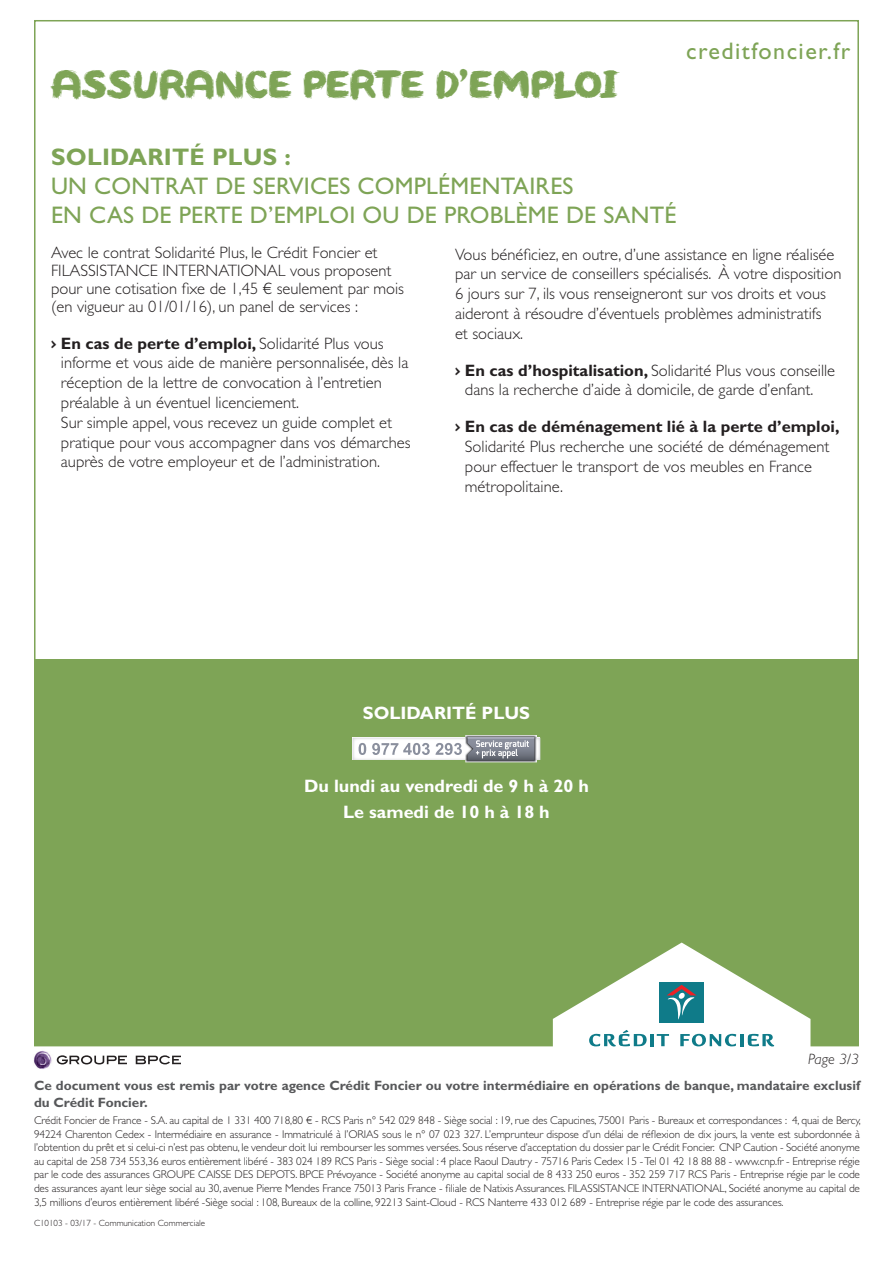
<style>
.page{position:relative;width:893px;height:1263px;background:#fff}
.page>*{position:absolute;margin:0;border:0;box-sizing:border-box;transform-origin:0 0}
.t1{font:45px "Credit Foncier Title";color:#7ea456}
.t2{font:24px/28.8px "Gill Sans Std";letter-spacing:.01em;color:#7ea456}
.t3{font:24px "Gill Sans Std";letter-spacing:.06em;color:#7ea456}
.t4{font:700 24px "Gill Sans Std";letter-spacing:.01em;color:#7ea456}
.t5{font:700 18px/25.8px "Gill Sans Std";color:#fff;text-align:center}
.t6{font:300 16.5px/19.8px "Gill Sans Std";color:#231f20}
.t7{font:italic 300 15px "Gill Sans Std";color:#231f20}
.t8{font:700 13.5px/16.2px "Gill Sans Std";color:#57585a}
.t9{font:300 11.25px/13.6px "Gill Sans Std";letter-spacing:-.01em;color:#231f20;text-align:justify}
.t10{font:300 9px "Gill Sans Std";color:#231f20}
.s1{font-family:"Credit Foncier Title";font-weight:400}
.s2{font-weight:700}
</style>
<div class="page">
<div style="left:34px;top:659px;width:825px;height:386px;background:#7ea456"></div>
<img style="left:33px;top:1051px;width:19px;height:18px">
<svg style="left:57px;top:1055px;width:70px;height:9px"></svg>
<svg style="left:136px;top:1055px;width:45px;height:9px"></svg>
<svg style="left:553px;top:942px;width:257px;height:105px"></svg>
<img style="left:353px;top:738px;width:187px;height:22px">
<svg style="left:359px;top:743px;width:7px;height:12px"></svg>
<img style="left:465px;top:735px;width:72px;height:27px">
<img style="left:534px;top:738px;width:3px;height:22px">
<svg style="left:372px;top:737px;width:162px;height:23px;background:#c2c4ca"></svg>
<h1 class="t1" style="left:51px;top:61px;width:569px">ASSURANCE PERTE D’EMPLOI</h1>
<h2 class="t3" style="left:686px;top:37px;width:166px">creditfoncier.fr</h2>
<h2 class="t4" style="left:51px;top:143px;width:242px">SOLIDARITÉ PLUS :</h2>
<h2 class="t2" style="left:51px;top:172px;width:627px">UN CONTRAT DE SERVICES COMPLÉMENTAIRES<br>EN CAS DE PERTE D’EMPLOI OU DE PROBLÈME DE SANTÉ</h2>
<h3 class="t6" style="left:51px;top:243px;width:354px;line-height:18px">Avec le contrat Solidarité Plus, le Crédit Foncier et FILASSISTANCE INTERNATIONAL vous proposent pour une cotisation fixe de 1,45 € seulement par mois (en vigueur au 01/01/16), un panel de services :</h3>
<p class="t6" style="left:61px;top:333px;width:351px;text-indent:-10px"><span class="s1">›</span> <span class="s2">En cas de perte d’emploi,</span> Solidarité Plus vous informe et vous aide de manière personnalisée, dès la réception de la lettre de convocation à l’entretien préalable à un éventuel licenciement.<br>Sur simple appel, vous recevez un guide complet et pratique pour vous accompagner dans vos démarches auprès de votre employeur et de l’administration.</p>
<p class="t6" style="left:455px;top:244px;width:388px">Vous bénéficiez, en outre, d’une assistance en ligne réalisée par un service de conseillers spécialisés. À votre disposition 6 jours sur 7, ils vous renseigneront sur vos droits et vous aideront à résoudre d’éventuels problèmes administratifs<br>et sociaux.</p>
<h3 class="t6" style="left:465px;top:360px;width:372px;text-indent:-10px"><span class="s1">›</span> <span class="s2">En cas d’hospitalisation,</span> Solidarité Plus vous conseille dans la recherche d’aide à domicile, de garde d’enfant.</h3>
<h3 class="t6" style="left:465px;top:417px;width:376px;text-indent:-10px"><span class="s1">›</span> <span class="s2">En cas de déménagement lié à la perte d’emploi, </span>Solidarité Plus recherche une société de déménagement pour effectuer le transport de vos meubles en France métropolitaine.</h3>
<h3 class="t5" style="left:363px;top:700px;width:169px">SOLIDARITÉ PLUS</h3>
<h3 class="t5" style="left:304px;top:773px;width:286px">Du lundi au vendredi de 9 h à 20 h<br>Le samedi de 10 h à 18 h</h3>
<h3 class="t7" style="left:808px;top:1050px;width:52px">Page 3/3</h3>
<p class="t8" style="left:34px;top:1078px;width:828px">Ce document vous est remis par votre agence Crédit Foncier ou votre intermédiaire en opérations de banque, mandataire exclusif du Crédit Foncier.</p>
<p class="t9" style="left:34px;top:1114px;width:828px">Crédit Foncier de France - S.A. au capital de 1 331 400 718,80 € - RCS Paris n° 542 029 848 - Siège social : 19, rue des Capucines, 75001 Paris - Bureaux et correspondances : 4, quai de Bercy, 94224 Charenton Cedex - Intermédiaire en assurance - Immatriculé à l’ORIAS sous le n° 07 023 327. L’emprunteur dispose d’un délai de réflexion de dix jours, la vente est subordonnée à l’obtention du prêt et si celui-ci n’est pas obtenu, le vendeur doit lui rembourser les sommes versées. Sous réserve d’acceptation du dossier par le Crédit Foncier. CNP Caution - Société anonyme au capital de 258 734 553,36 euros entièrement libéré - 383 024 189 RCS Paris - Siège social : 4 place Raoul Dautry - 75716 Paris Cedex 15 - Tel 01 42 18 88 88 - www.cnp.fr - Entreprise régie par le code des assurances GROUPE CAISSE DES DEPOTS. BPCE Prévoyance - Société anonyme au capital social de 8 433 250 euros - 352 259 717 RCS Paris - Entreprise régie par le code des assurances ayant leur siège social au 30, avenue Pierre Mendes France 75013 Paris France - filiale de Natixis Assurances. FILASSISTANCE INTERNATIONAL, Société anonyme au capital de 3,5 millions d’euros entièrement libéré -Siège social : 108, Bureaux de la colline, 92213 Saint-Cloud - RCS Nanterre 433 012 689 - Entreprise régie par le code des assurances.</p>
<p class="t10" style="left:34px;top:1217px;width:173px">C10103 - 03/17 - Communication Commerciale</p>
</div>
